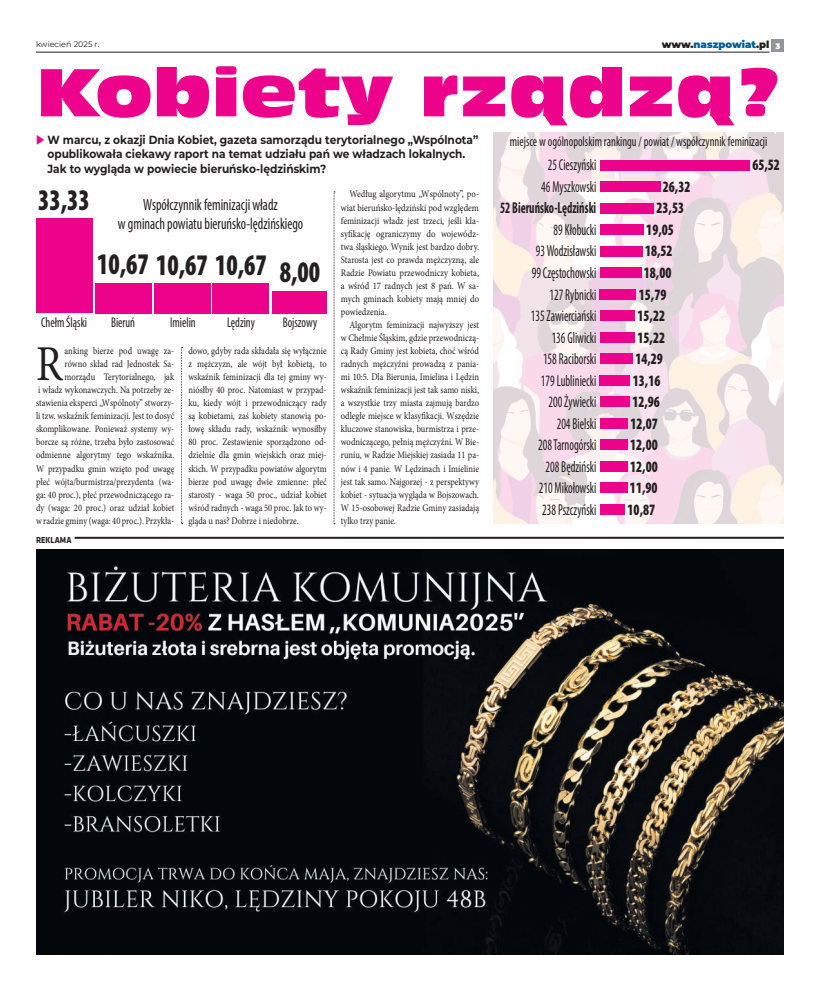
<style>
.page{position:relative;width:820px;height:993px;background:#fff}
.page>*{position:absolute;margin:0;border:0;box-sizing:border-box;transform-origin:0 0}
.t1{font:63.4px "Incised 901 Ct EU";color:#ed028c;scale:1.19 1}
.t2{font:50.1px "Minion Pro";color:#231f20;scale:.85 1}
.t3{font:900 condensed 30px "Myriad Pro";color:#231f20;scale:.85 1}
.t4{font:condensed 16.3px/19.6px "Myriad Pro";color:#231f20;text-align:center;scale:.85 1}
.t5{font:condensed 15.9px/21.5px "Myriad Pro";color:#231f20;text-align:center;scale:.76 1}
.t6{font:900 condensed 15.9px "Myriad Pro";color:#231f20;scale:.86 1}
.t7{font:700 condensed 15.9px "Myriad Pro";color:#231f20;scale:.76 1}
.t8{font:condensed 14px "Myriad Pro";color:#231f20;scale:.85 1}
.t9{font:condensed 13.9px "Myriad Pro";color:#231f20;scale:.86 1}
.t10{font:700 11.8px/14.5px "Montserrat";color:#231f20;scale:.9 1}
.t11{font:10px/13px "Minion Pro";color:#231f20;text-align:justify;scale:.85 1}
.t12{font:10px/13px "Minion Pro";color:#231f20;text-align:justify;scale:.87 1}
.t13{font:900 10px "Montserrat";color:#005d95}
.t14{font:700 9px "Klavika";color:#231f20;scale:.9 1}
.t15{font:8px "Montserrat";color:#231f20}
.s1{color:#231f20}
.s2{font-size:8px;color:#fff}
.s3{color:#ed028c}
</style>
<div class="page">
<div style="left:771px;top:40px;width:12px;height:12px;background:#939598"></div>
<hr style="left:36px;top:52px;width:733px;height:1px;background:#231f20">
<hr style="left:75px;top:536px;width:708px;height:2px;background:#231f20">
<img style="left:36px;top:549px;width:747px;height:405px">
<img style="left:493px;top:132px;width:290px;height:391px">
<div style="left:599px;top:160px;width:150px;height:10px;background:#ed028c"></div>
<div style="left:599px;top:181px;width:60px;height:11px;background:#ed028c"></div>
<div style="left:599px;top:203px;width:54px;height:10px;background:#ed028c"></div>
<div style="left:599px;top:224px;width:44px;height:11px;background:#ed028c"></div>
<div style="left:599px;top:246px;width:43px;height:10px;background:#ed028c"></div>
<div style="left:599px;top:267px;width:41px;height:11px;background:#ed028c"></div>
<div style="left:599px;top:289px;width:36px;height:10px;background:#ed028c"></div>
<div style="left:599px;top:310px;width:35px;height:11px;background:#ed028c"></div>
<div style="left:599px;top:332px;width:35px;height:10px;background:#ed028c"></div>
<div style="left:599px;top:353px;width:33px;height:11px;background:#ed028c"></div>
<div style="left:599px;top:375px;width:30px;height:10px;background:#ed028c"></div>
<div style="left:599px;top:396px;width:30px;height:11px;background:#ed028c"></div>
<div style="left:599px;top:418px;width:28px;height:10px;background:#ed028c"></div>
<div style="left:599px;top:439px;width:28px;height:11px;background:#ed028c"></div>
<div style="left:599px;top:461px;width:28px;height:10px;background:#ed028c"></div>
<div style="left:599px;top:482px;width:28px;height:11px;background:#ed028c"></div>
<div style="left:599px;top:504px;width:25px;height:10px;background:#ed028c"></div>
<div style="left:36px;top:218px;width:56px;height:95px;background:#ed028c"></div>
<div style="left:95px;top:283px;width:56px;height:30px;background:#ed028c"></div>
<div style="left:154px;top:283px;width:56px;height:30px;background:#ed028c"></div>
<div style="left:213px;top:283px;width:56px;height:30px;background:#ed028c"></div>
<div style="left:272px;top:291px;width:54px;height:22px;background:#ed028c"></div>
<svg style="left:181px;top:347px;width:1px;height:177px"></svg>
<svg style="left:333px;top:192px;width:2px;height:332px"></svg>
<p class="t15" style="left:36px;top:39px;width:65px">kwiecień 2025 r.</p>
<p class="t13" style="left:661px;top:37px;width:120px"><span class="s1">www.</span>naszpowiat<span class="s1">.pl</span> <span class="s2">3</span></p>
<h1 class="t1" style="left:36px;top:54px;width:629px">Kobiety rządzą?</h1>
<p class="t10" style="left:47px;top:132px;width:480px;text-indent:-11px"><span class="s3">◆</span> W marcu, z okazji Dnia Kobiet, gazeta samorządu terytorialnego „Wspólnota” opublikowała ciekawy raport na temat udziału pań we władzach lokalnych.<br>Jak to wygląda w powiecie bieruńsko-lędzińskim?</p>
<h3 class="t9" style="left:509px;top:133px;width:301px">miejsce w ogólnopolskim rankingu / powiat / współczynnik feminizacji</h3>
<h3 class="t6" style="left:752px;top:155px;width:34px">65,52</h3>
<h3 class="t6" style="left:662px;top:176px;width:34px">26,32</h3>
<h3 class="t6" style="left:656px;top:198px;width:34px">23,53</h3>
<h3 class="t6" style="left:646px;top:219px;width:34px">19,05</h3>
<h3 class="t6" style="left:644px;top:241px;width:34px">18,52</h3>
<h3 class="t6" style="left:643px;top:262px;width:34px">18,00</h3>
<h3 class="t6" style="left:638px;top:284px;width:34px">15,79</h3>
<h3 class="t6" style="left:637px;top:305px;width:34px">15,22</h3>
<h3 class="t6" style="left:637px;top:327px;width:34px">15,22</h3>
<h3 class="t6" style="left:635px;top:348px;width:34px">14,29</h3>
<h3 class="t6" style="left:632px;top:370px;width:34px">13,16</h3>
<h3 class="t6" style="left:632px;top:391px;width:34px">12,96</h3>
<h3 class="t6" style="left:630px;top:413px;width:34px">12,07</h3>
<h3 class="t6" style="left:630px;top:434px;width:34px">12,00</h3>
<h3 class="t6" style="left:630px;top:456px;width:34px">12,00</h3>
<h3 class="t6" style="left:629px;top:477px;width:34px">11,90</h3>
<h3 class="t6" style="left:627px;top:499px;width:34px">10,87</h3>
<h3 class="t5" style="left:541px;top:154px;width:74px">25 Cieszyński<br>46 Myszkowski</h3>
<h3 class="t7" style="left:500px;top:198px;width:128px">52 Bieruńsko-Lędziński</h3>
<h3 class="t5" style="left:530px;top:219px;width:88px;text-align:right">89 Kłobucki<br>93 Wodzisławski<br>99 Częstochowski<br>127 Rybnicki<br>135 Zawierciański<br>136 Gliwicki<br>158 Raciborski<br>179 Lubliniecki<br>200 Żywiecki<br>204 Bielski<br>208 Tarnogórski<br>208 Będziński<br>210 Mikołowski<br>238 Pszczyński</h3>
<p class="t12" style="left:341px;top:188px;width:160px;text-indent:9px">Według algorytmu „Wspólnoty”, po&shy;wiat bieruńsko-lędziński pod względem feminizacji władz jest trzeci, jeśli kla&shy;syfikację ograniczymy do wojewódz&shy;twa śląskiego. Wynik jest bardzo dobry.<br>Starosta jest co prawda mężczyzną, ale Radzie Powiatu przewodniczy kobieta, a wśród 17 radnych jest 8 pań. W sa&shy;mych gminach kobiety mają mniej do powiedzenia.</p>
<p class="t11" style="left:341px;top:318px;width:164px;text-indent:9px">Algorytm feminizacji najwyższy jest w Chełmie Śląskim, gdzie przewodniczą&shy;cą Rady Gminy jest kobieta, choć wśród radnych mężczyźni prowadzą z pania&shy;mi 10:5. Dla Bierunia, Imielina i Lędzin wskaźnik feminizacji jest tak samo niski, a wszystkie trzy miasta zajmują bardzo odległe miejsce w klasyfikacji. Wszędzie kluczowe stanowiska, burmistrza i prze&shy;wodniczącego, pełnią mężczyźni. W Bie&shy;runiu, w Radzie Miejskiej zasiada 11 pa&shy;nów i 4 panie. W Lędzinach i Imielinie jest tak samo. Najgorzej - z perspektywy kobiet - sytuacja wygląda w Bojszowach.<br>W 15-osobowej Radzie Gminy zasiadają tylko trzy panie.</p>
<h3 class="t3" style="left:38px;top:181px;width:62px">33,33</h3>
<h3 class="t4" style="left:118px;top:194px;width:219px">Współczynnik feminizacji władz<br>w gminach powiatu bieruńsko-lędzińskiego</h3>
<h3 class="t3" style="left:97px;top:245px;width:264px">10,67 10,67 10,67 8,00</h3>
<h3 class="t8" style="left:41px;top:314px;width:55px">Chełm Śląski</h3>
<h3 class="t8" style="left:111px;top:314px;width:30px">Bieruń</h3>
<h3 class="t8" style="left:170px;top:314px;width:32px">Imielin</h3>
<h3 class="t8" style="left:227px;top:314px;width:34px">Lędziny</h3>
<h3 class="t8" style="left:282px;top:314px;width:42px">Bojszowy</h3>
<p class="t11" style="left:36px;top:344px;width:164px;text-align:right">anking bierze pod uwagę za-<br>równo skład rad Jednostek Sa&shy;morządu Terytorialnego, jak<br>i władz wykonawczych. Na potrzeby ze&shy;stawienia eksperci „Wspólnoty” stworzy&shy;li tzw. wskaźnik feminizacji. Jest to dosyć skomplikowane. Ponieważ systemy wy&shy;borcze są różne, trzeba było zastosować odmienne algorytmy tego wskaźnika.<br>W przypadku gmin wzięto pod uwagę płeć wójta/burmistrza/prezydenta (wa&shy;ga: 40 proc.), płeć przewodniczącego ra&shy;dy (waga: 20 proc.) oraz udział kobiet w radzie gminy (waga: 40 proc.). Przykła-</p>
<p class="t11" style="left:188px;top:344px;width:164px">dowo, gdyby rada składała się wyłącznie z mężczyzn, ale wójt był kobietą, to wskaźnik feminizacji dla tej gminy wy&shy;niósłby 40 proc. Natomiast w przypad&shy;ku, kiedy wójt i przewodniczący rady są kobietami, zaś kobiety stanowią po&shy;łowę składu rady, wskaźnik wynosiłby 80 proc. Zestawienie sporządzono od&shy;dzielnie dla gmin wiejskich oraz miej&shy;skich. W przypadku powiatów algorytm bierze pod uwagę dwie zmienne: płeć starosty - waga 50 proc., udział kobiet wśród radnych - waga 50 proc. Jak to wy&shy;gląda u nas? Dobrze i niedobrze.</p>
<h2 class="t2" style="left:36px;top:330px;width:33px">R</h2>
<p class="t14" style="left:36px;top:534px;width:41px">REKLAMA</p>
</div>
